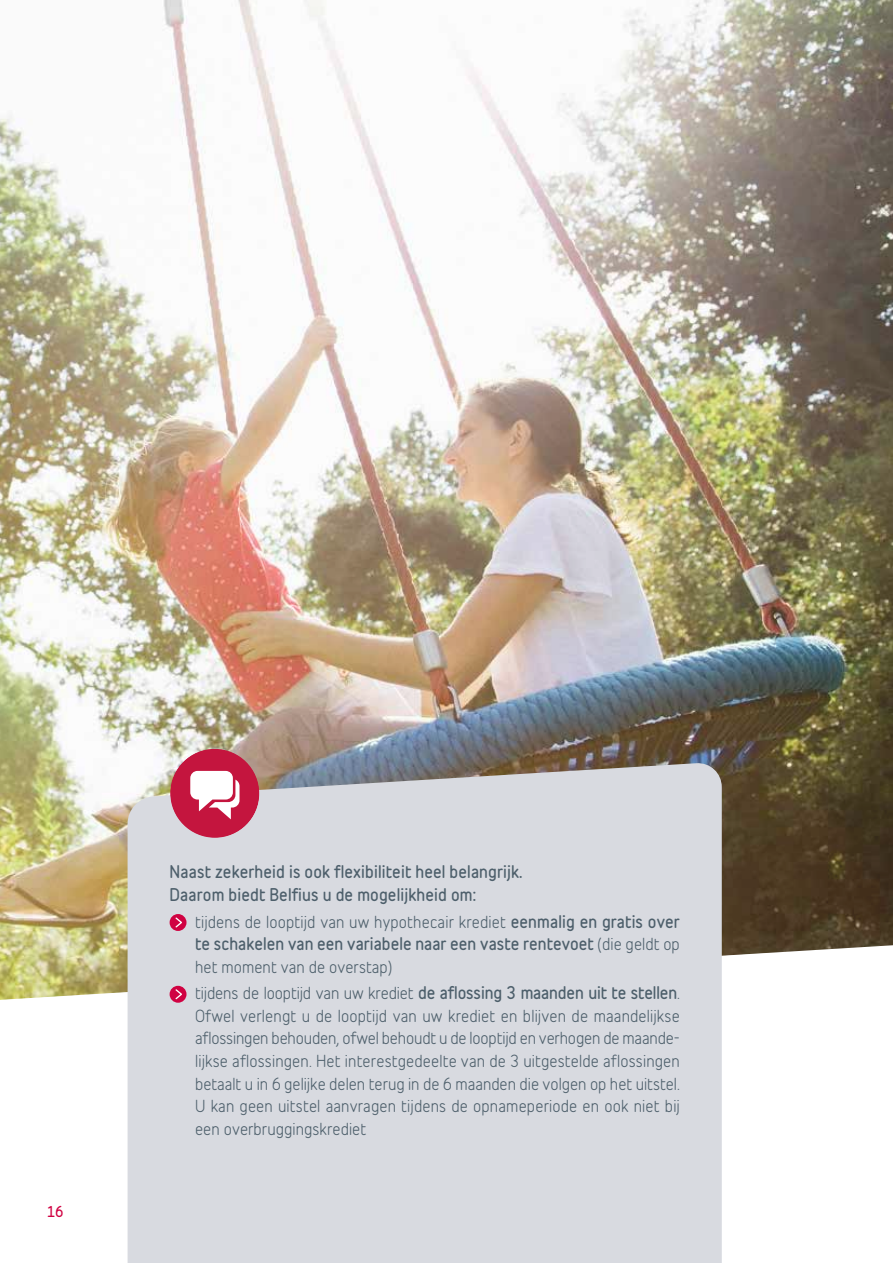
<style>
.page{position:relative;width:893px;height:1263px;background:#fff}
.page>*{position:absolute;margin:0;border:0;box-sizing:border-box;transform-origin:0 0}
.t1{font:15.75px/22.5px "Belfius Alternative";letter-spacing:.01em;color:#4d5f6b;text-align:justify}
.t2{font:700 15.75px/22.5px "Belfius Alternative";letter-spacing:.01em;color:#4d5f6b}
.t3{font:700 13.5px "Belfius Alternative";color:#d00242}
.s1{font-weight:700}
</style>
<div class="page">
<img style="left:0;top:0;width:893px;height:953px">
<svg style="left:0;top:953px;width:765px;height:310px"></svg>
<div style="left:128px;top:762px;width:594px;height:501px;background:#d8dae0"></div>
<div style="left:170px;top:914px;width:17px;height:17px;background:#d00242;border-radius:50%"></div>
<svg style="left:176px;top:917px;width:6px;height:10px"></svg>
<div style="left:170px;top:986px;width:17px;height:17px;background:#d00242;border-radius:50%"></div>
<svg style="left:176px;top:989px;width:6px;height:10px"></svg>
<div style="left:170px;top:749px;width:89px;height:89px;background:#c4153e;border-radius:50%"></div>
<svg style="left:190px;top:771px;width:49px;height:48px"></svg>
<p class="t3" style="left:47px;top:1201px;width:18px">16</p>
<p class="t2" style="left:170px;top:860px;width:354px">Naast zekerheid is ook flexibiliteit heel belangrijk.<br>Daarom biedt Belfius u de mogelijkheid om:</p>
<p class="t1" style="left:195px;top:909px;width:486px">tijdens de looptijd van uw hypothecair krediet <span class="s1">eenmalig en gratis over te schakelen van een variabele naar een vaste rentevoet</span> (die geldt op het moment van de overstap)</p>
<p class="t1" style="left:195px;top:980px;width:486px">tijdens de looptijd van uw krediet <span class="s1">de aflossing 3 maanden uit te stellen</span>.<br>Ofwel verlengt u de looptijd van uw krediet en blijven de maandelijkse aflossingen behouden, ofwel behoudt u de looptijd en verhogen de maande&shy;lijkse aflossingen. Het interestgedeelte van de 3 uitgestelde aflossingen betaalt u in 6 gelijke delen terug in de 6 maanden die volgen op het uitstel.<br>U kan geen uitstel aanvragen tijdens de opnameperiode en ook niet bij een overbruggingskrediet</p>
</div>
